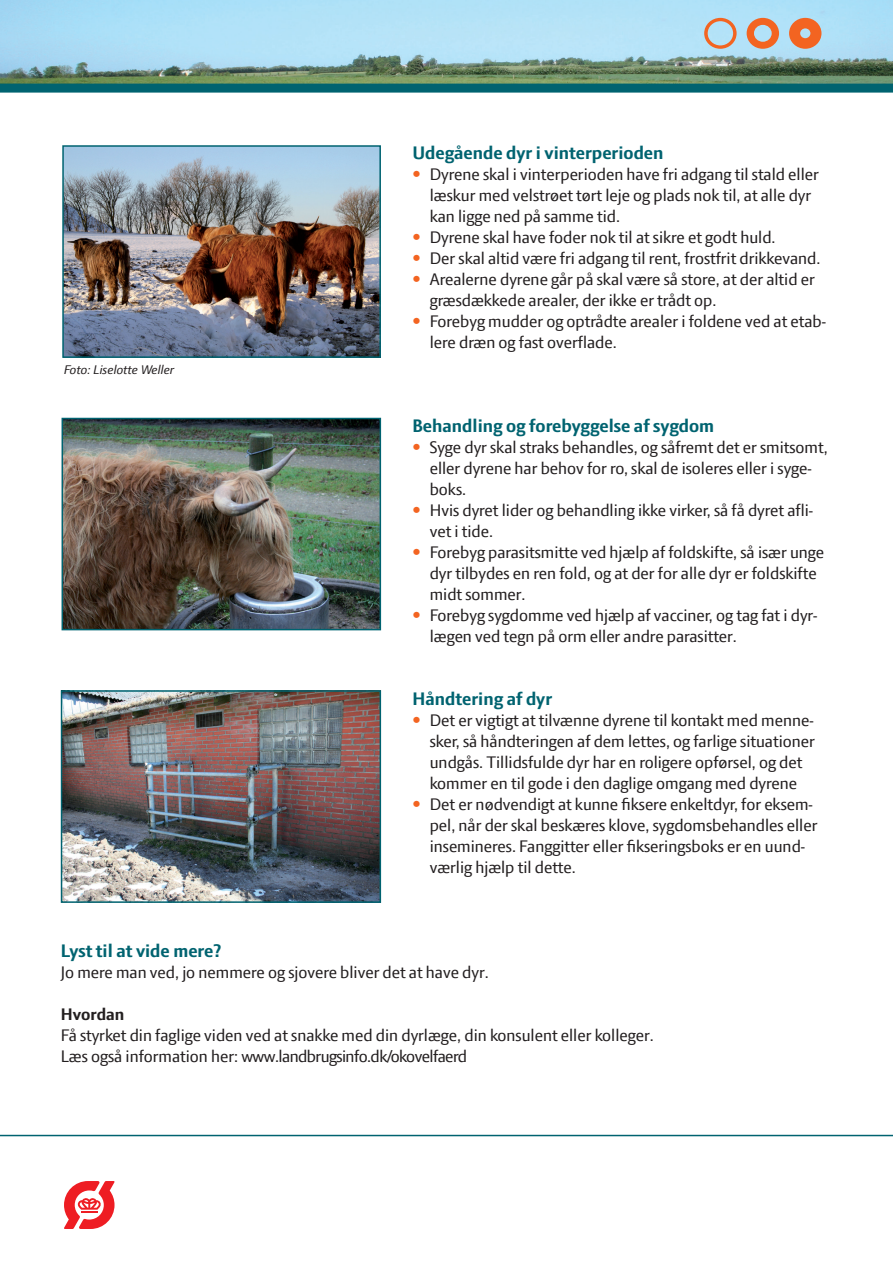
<style>
.page{position:relative;width:893px;height:1263px;background:#fff}
.page>*{position:absolute;margin:0;border:0;box-sizing:border-box;transform-origin:0 0}
.Rubrikker{font:700 19.5px "LF Press Sans";color:#006370}
.brødtekst{font:18px/21px "LF Press Sans";color:#231f20}
.brødtekst-2{font:18px "LF Press Sans";letter-spacing:-.03em;color:#231f20}
.brødtekst-3{font:700 18px "LF Press Sans";color:#231f20}
.brødtekst-4{font:italic 13.5px "LF Press Sans";color:#231f20}
.s1{color:#f36421}
</style>
<div class="page">
<svg style="left:0;top:0;width:893px;height:93px;background:#8ebdc6"></svg>
<hr style="left:0;top:1135px;width:893px;height:1px;background:#006370">
<svg style="left:704px;top:18px;width:33px;height:31px"></svg>
<svg style="left:789px;top:18px;width:32px;height:31px"></svg>
<svg style="left:747px;top:18px;width:32px;height:31px"></svg>
<img style="left:65px;top:148px;width:313px;height:207px">
<div style="left:62px;top:145px;width:319px;height:213px;border:2px solid #006370"></div>
<img style="left:65px;top:421px;width:313px;height:206px">
<div style="left:62px;top:418px;width:319px;height:212px;border:2px solid #006370"></div>
<img style="left:64px;top:693px;width:314px;height:207px">
<div style="left:61px;top:690px;width:320px;height:213px;border:2px solid #006370"></div>
<svg style="left:64px;top:1181px;width:51px;height:48px"></svg>
<p class="brødtekst-4" style="left:64px;top:362px;width:112px">Foto: Liselotte Weller</p>
<p class="Rubrikker" style="left:412px;top:142px;width:253px">Udegående dyr i vinterperioden</p>
<p class="brødtekst" style="left:430px;top:163px;width:391px;text-indent:-17px"><span class="s1">•</span> Dyrene skal i vinterperioden have fri adgang til stald eller læskur med velstrøet tørt leje og plads nok til, at alle dyr kan ligge ned på samme tid.</p>
<p class="brødtekst" style="left:412px;top:226px;width:365px"><span class="s1">•</span> Dyrene skal have foder nok til at sikre et godt huld.</p>
<p class="brødtekst" style="left:412px;top:247px;width:409px"><span class="s1">•</span> Der skal altid være fri adgang til rent, frostfrit drikkevand.</p>
<p class="brødtekst" style="left:430px;top:268px;width:387px;text-indent:-17px"><span class="s1">•</span> Arealerne dyrene går på skal være så store, at der altid er græsdækkede arealer, der ikke er trådt op.</p>
<p class="brødtekst" style="left:430px;top:310px;width:398px;text-indent:-17px"><span class="s1">•</span> Forebyg mudder og optrådte arealer i foldene ved at etab&shy;lere dræn og fast overflade.</p>
<p class="Rubrikker" style="left:412px;top:415px;width:303px">Behandling og forebyggelse af sygdom</p>
<p class="brødtekst" style="left:430px;top:436px;width:399px;text-indent:-17px"><span class="s1">•</span> Syge dyr skal straks behandles, og såfremt det er smitsomt, eller dyrene har behov for ro, skal de isoleres eller i syge&shy;boks.</p>
<p class="brødtekst" style="left:430px;top:499px;width:385px;text-indent:-17px"><span class="s1">•</span> Hvis dyret lider og behandling ikke virker, så få dyret afli&shy;vet i tide.</p>
<p class="brødtekst" style="left:430px;top:541px;width:396px;text-indent:-17px"><span class="s1">•</span> Forebyg parasitsmitte ved hjælp af foldskifte, så især unge dyr tilbydes en ren fold, og at der for alle dyr er foldskifte midt sommer.</p>
<p class="brødtekst" style="left:430px;top:604px;width:389px;text-indent:-17px"><span class="s1">•</span> Forebyg sygdomme ved hjælp af vacciner, og tag fat i dyr&shy;lægen ved tegn på orm eller andre parasitter.</p>
<p class="Rubrikker" style="left:412px;top:688px;width:141px">Håndtering af dyr</p>
<p class="brødtekst" style="left:430px;top:709px;width:387px;text-indent:-17px"><span class="s1">•</span> Det er vigtigt at tilvænne dyrene til kontakt med menne&shy;sker, så håndteringen af dem lettes, og farlige situationer undgås. Tillidsfulde dyr har en roligere opførsel, og det kommer en til gode i den daglige omgang med dyrene</p>
<p class="brødtekst" style="left:430px;top:793px;width:389px;text-indent:-17px"><span class="s1">•</span> Det er nødvendigt at kunne fiksere enkeltdyr, for eksem&shy;pel, når der skal beskæres klove, sygdomsbehandles eller insemineres. Fanggitter eller fikseringsboks er en uund&shy;værlig hjælp til dette.</p>
<p class="Rubrikker" style="left:61px;top:940px;width:162px">Lyst til at vide mere?</p>
<p class="brødtekst" style="left:61px;top:961px;width:429px">Jo mere man ved, jo nemmere og sjovere bliver det at have dyr.</p>
<p class="brødtekst-3" style="left:61px;top:1004px;width:65px">Hvordan</p>
<p class="brødtekst" style="left:61px;top:1024px;width:594px">Få styrket din faglige viden ved at snakke med din dyrlæge, din konsulent eller kolleger.</p>
<p class="brødtekst-2" style="left:61px;top:1046px;width:408px">Læs også information her: www.landbrugsinfo.dk/okovelfaerd</p>
</div>
